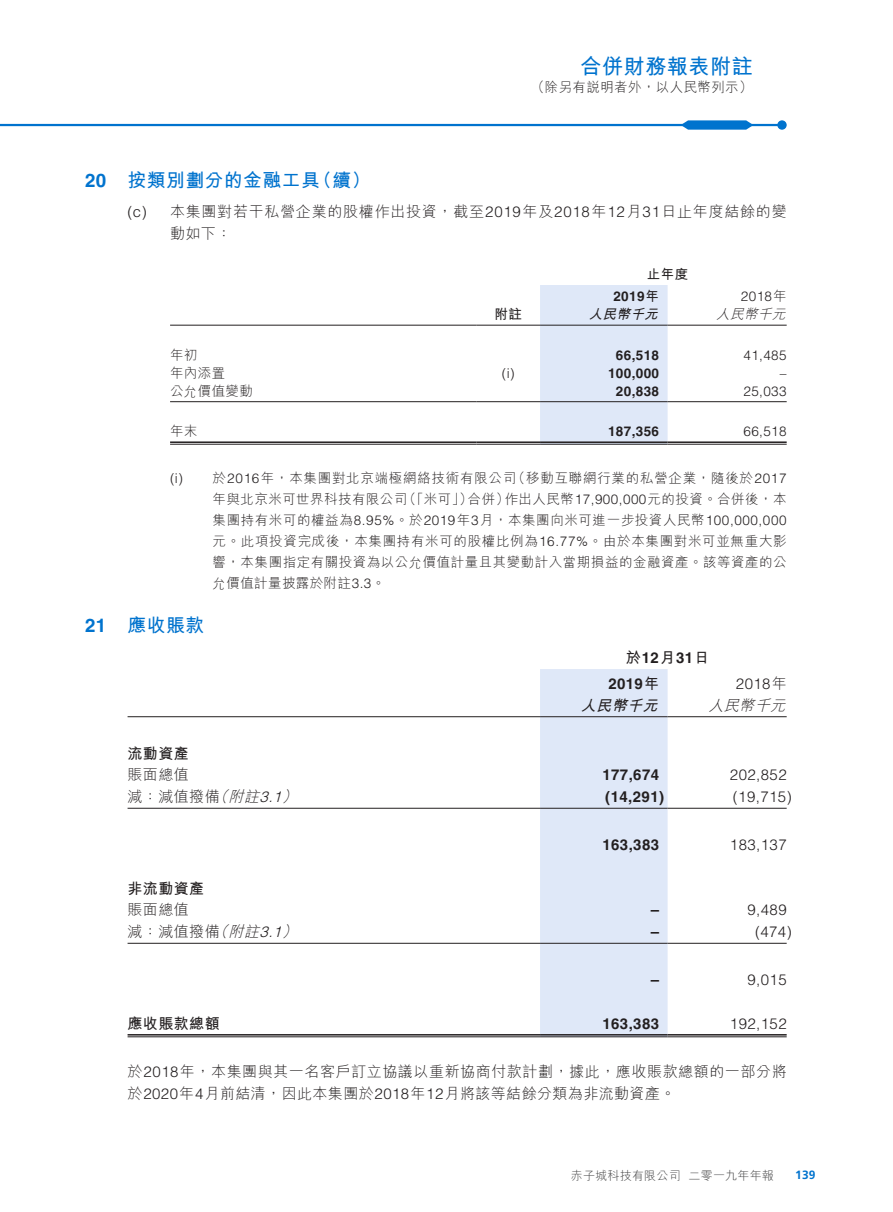
<style>
.page{position:relative;width:893px;height:1212px;background:#fff}
.page>*{position:absolute;margin:0;border:0;box-sizing:border-box;transform-origin:0 0}
.t1{font:700 21px "M Hei HK";letter-spacing:.03em;color:#0073ce}
.t2{font:700 18.75px "M Hei HK";letter-spacing:.03em;color:#0073ce}
.t3{font:300 15px/21.8px "M Hei HK";letter-spacing:.04em;color:#231f20}
.t4{font:300 15px "Helvetica LT Std";letter-spacing:.03em;color:#231f20}
.t5{font:700 15px/26.2px "Helvetica LT Std";letter-spacing:.03em;color:#231f20}
.t6{font:700 15px "M Hei HK";letter-spacing:.03em;color:#231f20}
.t7{font:italic 700 15px "M Hei HK";color:#231f20}
.t8{font:italic 300 15px "M Hei HK";color:#231f20}
.t9{font:300 13.5px/21px "M Hei HK";letter-spacing:.04em;color:#231f20;text-align:justify}
.t10{font:700 13.5px "Helvetica LT Std";letter-spacing:.03em;color:#231f20}
.t11{font:300 13.5px "Helvetica LT Std";letter-spacing:.03em;color:#231f20}
.t12{font:700 13.5px "M Hei HK";color:#231f20}
.t13{font:italic 700 13.5px "M Hei HK";color:#231f20}
.t14{font:italic 300 13.5px "M Hei HK";color:#231f20}
.t15{font:300 12px "M Hei HK";letter-spacing:.02em;color:#3e3e3f}
.t16{font:700 12px "Frutiger LT Std";color:#0073ce}
.s1{font-family:"Helvetica LT Std"}
.s2{font-family:"M Hei HK"}
.s3{font-style:italic}
.s4{font-family:"Helvetica LT Std";font-style:italic}
</style>
<div class="page">
<svg style="left:681px;top:120px;width:72px;height:10px"></svg>
<hr style="left:0;top:124px;width:782px;height:2px;background:#0073ce">
<svg style="left:777px;top:120px;width:10px;height:10px"></svg>
<div style="left:540px;top:285px;width:128px;height:159px;background:#dfe8f8"></div>
<hr style="left:170px;top:325px;width:306px;height:1px;background:#231f20">
<hr style="left:476px;top:325px;width:64px;height:1px;background:#231f20">
<hr style="left:540px;top:325px;width:128px;height:1px;background:#231f20">
<hr style="left:668px;top:325px;width:119px;height:1px;background:#231f20">
<hr style="left:170px;top:401px;width:306px;height:1px;background:#231f20">
<hr style="left:476px;top:401px;width:64px;height:1px;background:#231f20">
<hr style="left:540px;top:401px;width:128px;height:1px;background:#231f20">
<hr style="left:668px;top:401px;width:119px;height:1px;background:#231f20">
<hr style="left:170px;top:441px;width:306px;height:2px;background:#231f20">
<hr style="left:170px;top:444px;width:306px;height:1px;background:#231f20">
<hr style="left:476px;top:441px;width:64px;height:2px;background:#231f20">
<hr style="left:476px;top:444px;width:64px;height:1px;background:#231f20">
<hr style="left:540px;top:441px;width:128px;height:2px;background:#231f20">
<hr style="left:540px;top:444px;width:128px;height:1px;background:#231f20">
<hr style="left:668px;top:441px;width:119px;height:2px;background:#231f20">
<hr style="left:668px;top:444px;width:119px;height:1px;background:#231f20">
<div style="left:540px;top:669px;width:128px;height:367px;background:#dfe8f8"></div>
<hr style="left:128px;top:716px;width:412px;height:1px;background:#231f20">
<hr style="left:540px;top:716px;width:128px;height:1px;background:#231f20">
<hr style="left:668px;top:716px;width:119px;height:1px;background:#231f20">
<hr style="left:128px;top:808px;width:412px;height:1px;background:#231f20">
<hr style="left:540px;top:808px;width:128px;height:1px;background:#231f20">
<hr style="left:668px;top:808px;width:119px;height:1px;background:#231f20">
<hr style="left:128px;top:943px;width:412px;height:1px;background:#231f20">
<hr style="left:540px;top:943px;width:128px;height:1px;background:#231f20">
<hr style="left:668px;top:943px;width:119px;height:1px;background:#231f20">
<hr style="left:128px;top:1034px;width:412px;height:1px;background:#231f20">
<hr style="left:128px;top:1036px;width:412px;height:1px;background:#231f20">
<hr style="left:540px;top:1034px;width:128px;height:1px;background:#231f20">
<hr style="left:540px;top:1036px;width:128px;height:1px;background:#231f20">
<hr style="left:668px;top:1034px;width:119px;height:1px;background:#231f20">
<hr style="left:668px;top:1036px;width:119px;height:1px;background:#231f20">
<h1 class="t1" style="left:581px;top:51px;width:174px">合併財務報表附註</h1>
<p class="t9" style="left:531px;top:76px;width:223px">（除另有說明者外，以人民幣列示）</p>
<h2 class="t2" style="left:85px;top:166px;width:287px"><span class="s1">20</span> 按類別劃分的金融工具（續）</h2>
<p class="t3" style="left:170px;top:200px;width:618px;text-indent:-43px"><span class="s1">(c)</span> 本集團對若干私營企業的股權作出投資，截至<span class="s1">2019</span>年及<span class="s1">2018</span>年<span class="s1">12</span>月<span class="s1">31</span>日止年度結餘的變動如下：</p>
<p class="t12" style="left:647px;top:264px;width:43px">止年度</p>
<p class="t10" style="left:613px;top:288px;width:47px">2019<span class="s2">年</span></p>
<p class="t11" style="left:741px;top:288px;width:47px">2018<span class="s2">年</span></p>
<p class="t12" style="left:494px;top:304px;width:29px">附註</p>
<p class="t13" style="left:589px;top:304px;width:75px">人民幣千元</p>
<p class="t14" style="left:716px;top:307px;width:74px">人民幣千元</p>
<p class="t9" style="left:170px;top:344px;width:29px">年初</p>
<p class="t10" style="left:616px;top:347px;width:45px">66,518</p>
<p class="t11" style="left:743px;top:347px;width:45px">41,485</p>
<p class="t9" style="left:170px;top:362px;width:57px">年內添置</p>
<p class="t11" style="left:502px;top:365px;width:14px">(i)</p>
<p class="t10" style="left:608px;top:365px;width:53px">100,000</p>
<p class="t11" style="left:780px;top:365px;width:8px">–</p>
<p class="t9" style="left:170px;top:380px;width:84px">公允價值變動</p>
<p class="t10" style="left:616px;top:383px;width:45px">20,838</p>
<p class="t11" style="left:743px;top:383px;width:45px">25,033</p>
<p class="t9" style="left:170px;top:421px;width:29px">年末</p>
<p class="t10" style="left:608px;top:423px;width:53px">187,356</p>
<p class="t11" style="left:743px;top:423px;width:45px">66,518</p>
<p class="t9" style="left:213px;top:468px;width:576px;text-indent:-43px"><span class="s1">(i)</span> 於<span class="s1">2016</span>年，本集團對北京端極網絡技術有限公司（移動互聯網行業的私營企業，隨後於<span class="s1">2017</span>年與北京米可世界科技有限公司（「米可」）合併）作出人民幣<span class="s1">17,900,000</span>元的投資。合併後，本集團持有米可的權益為<span class="s1">8.95%</span>。於<span class="s1">2019</span>年<span class="s1">3</span>月，本集團向米可進一步投資人民幣<span class="s1">100,000,000</span>元。此項投資完成後，本集團持有米可的股權比例為<span class="s1">16.77%</span>。由於本集團對米可並無重大影響，本集團指定有關投資為以公允價值計量且其變動計入當期損益的金融資產。該等資產的公允價值計量披露於附註<span class="s1">3.3</span>。</p>
<h2 class="t2" style="left:85px;top:611px;width:121px"><span class="s1">21</span> 應收賬款</h2>
<p class="t5" style="left:608px;top:644px;width:102px;text-indent:18px"><span class="s2">於</span>12<span class="s2">月</span>31<span class="s2">日<br></span>2019<span class="s2">年</span></p>
<p class="t4" style="left:736px;top:674px;width:52px">2018<span class="s2">年</span></p>
<p class="t7" style="left:581px;top:694px;width:83px">人民幣千元</p>
<p class="t8" style="left:708px;top:697px;width:82px">人民幣千元</p>
<p class="t6" style="left:128px;top:742px;width:63px">流動資產</p>
<p class="t3" style="left:128px;top:764px;width:63px">賬面總值</p>
<p class="t5" style="left:602px;top:762px;width:58px">177,674</p>
<p class="t4" style="left:730px;top:766px;width:58px">202,852</p>
<p class="t3" style="left:128px;top:785px;width:175px">減：減值撥備<span class="s3">（附註</span><span class="s4">3.1</span><span class="s3">）</span></p>
<p class="t5" style="left:605px;top:783px;width:60px">(14,291)</p>
<p class="t4" style="left:733px;top:787px;width:60px">(19,715)</p>
<p class="t5" style="left:602px;top:831px;width:58px">163,383</p>
<p class="t4" style="left:730px;top:835px;width:58px">183,137</p>
<p class="t6" style="left:128px;top:877px;width:78px">非流動資產</p>
<p class="t3" style="left:128px;top:899px;width:63px">賬面總值</p>
<p class="t5" style="left:651px;top:897px;width:10px">–</p>
<p class="t4" style="left:747px;top:901px;width:41px">9,489</p>
<p class="t3" style="left:128px;top:921px;width:175px">減：減值撥備<span class="s3">（附註</span><span class="s4">3.1</span><span class="s3">）</span></p>
<p class="t5" style="left:651px;top:918px;width:10px">–</p>
<p class="t4" style="left:755px;top:922px;width:38px">(474)</p>
<p class="t5" style="left:651px;top:966px;width:10px">–</p>
<p class="t4" style="left:747px;top:970px;width:41px">9,015</p>
<p class="t6" style="left:128px;top:1012px;width:94px">應收賬款總額</p>
<p class="t5" style="left:602px;top:1010px;width:58px">163,383</p>
<p class="t4" style="left:730px;top:1014px;width:58px">192,152</p>
<p class="t3" style="left:128px;top:1060px;width:661px">於<span class="s1">2018</span>年，本集團與其一名客戶訂立協議以重新協商付款計劃，據此，應收賬款總額的一部分將於<span class="s1">2020</span>年<span class="s1">4</span>月前結清，因此本集團於<span class="s1">2018</span>年<span class="s1">12</span>月將該等結餘分類為非流動資產。</p>
<p class="t15" style="left:571px;top:1169px;width:205px">赤子城科技有限公司 二零一九年年報</p>
<p class="t16" style="left:795px;top:1168px;width:22px">139</p>
</div>
